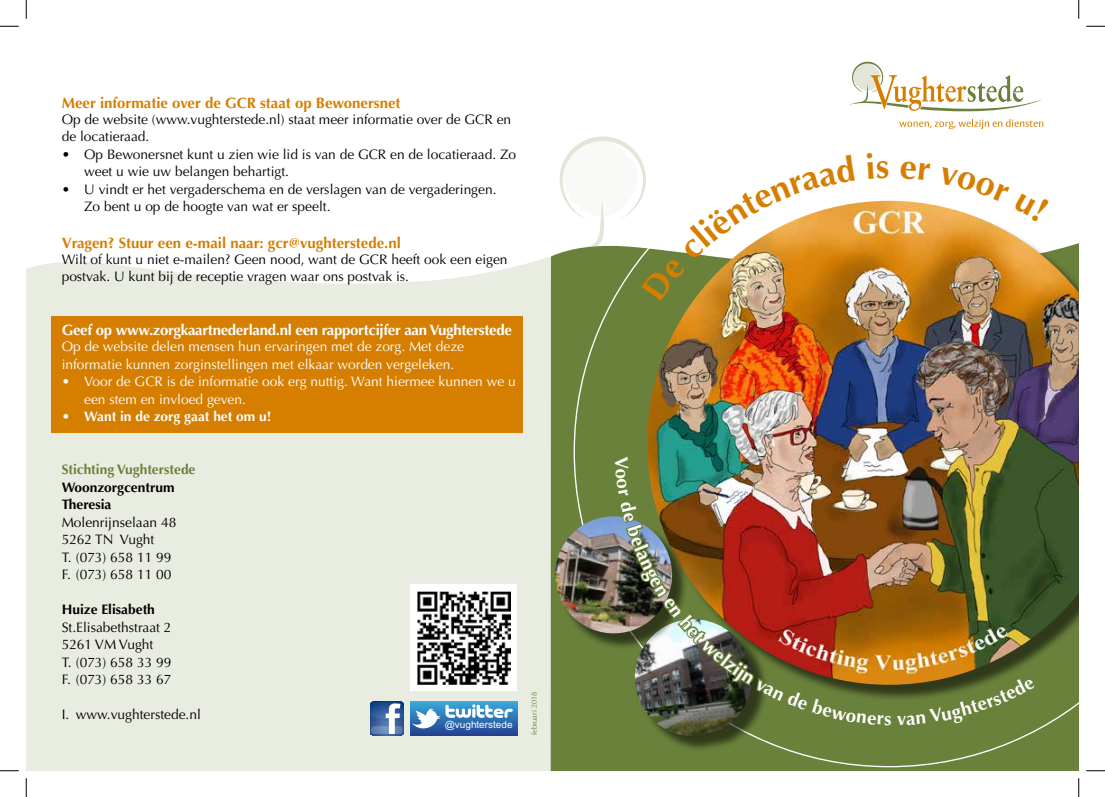
<style>
.page{position:relative;width:1105px;height:797px;background:#fff}
.page>*{position:absolute;margin:0;border:0;box-sizing:border-box;transform-origin:0 0}
.t1{font:700 15px "Optima";color:#d57e00}
.t2{font:700 15px "Optima";letter-spacing:-.02em;color:#fff}
.t3{font:13.75px/17.5px "Optima";color:#000}
.t4{font:13.75px/17.5px "Optima";color:#fff}
.t5{font:700 13.75px/17.5px "Optima";color:#000}
.t6{font:700 13.75px "Optima";color:#fff}
.t7{font:700 13.75px "Optima";color:#6a813b}
.t8{font:10px "Arial";color:#fff}
.t9{font:7.5px "Optima";color:#6a813b}
</style>
<div class="page">
<div style="left:26px;top:257px;width:525px;height:513px;background:#e8ece1"></div>
<div style="left:51px;top:315px;width:471px;height:117px;background:#d57e00"></div>
<div style="left:551px;top:253px;width:528px;height:517px;background:#6a813b"></div>
<svg style="left:899px;top:119px;width:144px;height:10px"></svg>
<svg style="left:849px;top:62px;width:193px;height:49px"></svg>
<img style="left:574px;top:200px;width:505px;height:567px">
<div style="left:411px;top:584px;width:106px;height:107px;background:#fff"></div>
<img style="left:417px;top:591px;width:93px;height:93px">
<div style="left:411px;top:701px;width:106px;height:34px;background:linear-gradient(to bottom,#39a9dc,#234692)"></div>
<svg style="left:412px;top:704px;width:101px;height:28px"></svg>
<svg style="left:370px;top:701px;width:34px;height:34px"></svg>
<svg style="left:371px;top:726px;width:32px;height:8px"></svg>
<div style="left:558px;top:519px;width:131px;height:131px;background:#000;opacity:.55"></div>
<img style="left:549px;top:516px;width:63px;height:123px">
<svg style="left:0;top:25px;width:19px;height:2px"></svg>
<svg style="left:1086px;top:25px;width:19px;height:2px"></svg>
<svg style="left:0;top:770px;width:19px;height:1px"></svg>
<svg style="left:1086px;top:770px;width:19px;height:1px"></svg>
<svg style="left:25px;top:0;width:2px;height:19px"></svg>
<svg style="left:25px;top:778px;width:2px;height:19px"></svg>
<svg style="left:1078px;top:0;width:1px;height:19px"></svg>
<svg style="left:1078px;top:778px;width:1px;height:19px"></svg>
<svg style="left:560px;top:136px;width:295px;height:164px"></svg>
<svg style="left:939px;top:200px;width:110px;height:22px"></svg>
<img style="left:612px;top:452px;width:425px;height:318px">
<p class="t1" style="left:62px;top:94px;width:340px">Meer informatie over de GCR staat op Bewonersnet</p>
<p class="t3" style="left:62px;top:111px;width:451px">Op de website (www.vughterstede.nl) staat meer informatie over de GCR en de locatieraad.</p>
<p class="t3" style="left:84px;top:146px;width:433px;text-indent:-22px">• Op Bewonersnet kunt u zien wie lid is van de GCR en de locatieraad. Zo weet u wie uw belangen behartigt.</p>
<p class="t3" style="left:84px;top:181px;width:414px;text-indent:-22px">• U vindt er het vergaderschema en de verslagen van de vergaderingen.<br>Zo bent u op de hoogte van wat er speelt.</p>
<p class="t1" style="left:62px;top:234px;width:341px">Vragen? Stuur een e-mail naar: gcr@vughterstede.nl</p>
<p class="t3" style="left:62px;top:251px;width:447px">Wilt of kunt u niet e-mailen? Geen nood, want de GCR heeft ook een eigen postvak. U kunt bij de receptie vragen waar ons postvak is.</p>
<p class="t2" style="left:62px;top:321px;width:452px">Geef op www.zorgkaartnederland.nl een rapportcijfer aan Vughterstede</p>
<p class="t4" style="left:62px;top:338px;width:404px">Op de website delen mensen hun ervaringen met de zorg. Met deze informatie kunnen zorginstellingen met elkaar worden vergeleken.</p>
<p class="t4" style="left:84px;top:373px;width:433px;text-indent:-22px">• Voor de GCR is de informatie ook erg nuttig. Want hiermee kunnen we u een stem en invloed geven.</p>
<p class="t6" style="left:62px;top:409px;width:211px">• Want in de zorg gaat het om u!</p>
<p class="t7" style="left:62px;top:461px;width:135px">Stichting Vughterstede</p>
<p class="t5" style="left:62px;top:478px;width:114px">Woonzorgcentrum<br>Theresia</p>
<p class="t3" style="left:62px;top:513px;width:116px">Molenrijnselaan 48<br>5262 TN Vught<br>T. (073) 658 11 99<br>F. (073) 658 11 00</p>
<p class="t5" style="left:62px;top:601px;width:95px">Huize Elisabeth</p>
<p class="t3" style="left:62px;top:618px;width:111px">St.Elisabethstraat 2<br>5261 VM Vught<br>T. (073) 658 33 99<br>F. (073) 658 33 67</p>
<p class="t3" style="left:62px;top:706px;width:141px">I. www.vughterstede.nl</p>
<p class="t8" style="left:445px;top:719px;width:69px">@vughterstede</p>
<p class="t9" style="left:530px;top:735px;width:45px;rotate:-90deg">februari 2018</p>
</div>
